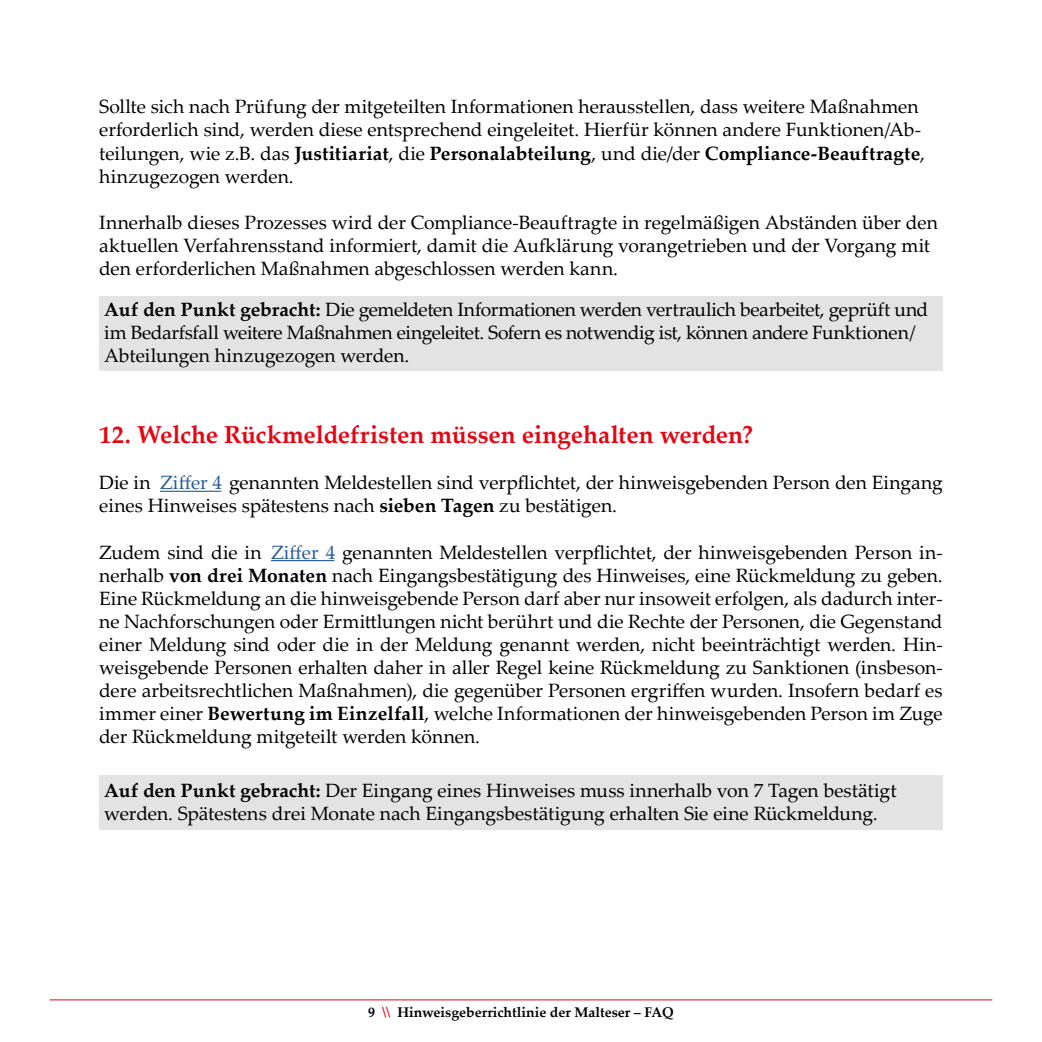
<style>
.page{position:relative;width:1042px;height:1042px;background:#fff}
.page>*{position:absolute;margin:0;border:0;box-sizing:border-box;transform-origin:0 0}
.t1{font:700 24.5px "Palatino Linotype";color:#e30613}
.t2{font:19.25px/23.1px "Palatino Linotype";letter-spacing:-.005em;color:#000}
.t3{font:700 14px "Palatino Linotype";color:#000}
.s1{font-weight:700}
.s2{color:#275b9b}
.s3{color:#e30613}
</style>
<div class="page">
<div style="left:99px;top:775px;width:844px;height:55px;background:#e3e3e3"></div>
<div style="left:99px;top:296px;width:844px;height:75px;background:#e3e3e3"></div>
<hr style="left:50px;top:999px;width:942px;height:1px;background:#e30613">
<hr style="left:160px;top:491px;width:61px;height:1px;background:#275b9b">
<hr style="left:271px;top:560px;width:63px;height:1px;background:#275b9b">
<p class="t2" style="left:99px;top:94px;width:827px">Sollte sich nach Prüfung der mitgeteilten Informationen herausstellen, dass weitere Maßnahmen erforderlich sind, werden diese entsprechend eingeleitet. Hierfür können andere Funktionen/Ab&shy;teilungen, wie z.B. das <span class="s1">Justitiariat</span>, die <span class="s1">Personalabteilung</span>, und die/der <span class="s1">Compliance-Beauftragte</span>, hinzugezogen werden.</p>
<p class="t2" style="left:99px;top:210px;width:840px">Innerhalb dieses Prozesses wird der Compliance-Beauftragte in regelmäßigen Abständen über den aktuellen Verfahrensstand informiert, damit die Aufklärung vorangetrieben und der Vorgang mit den erforderlichen Maßnahmen abgeschlossen werden kann.</p>
<p class="t2" style="left:104px;top:297px;width:825px"><span class="s1">Auf den Punkt gebracht:</span> Die gemeldeten Informationen werden vertraulich bearbeitet, geprüft und im Bedarfsfall weitere Maßnahmen eingeleitet. Sofern es notwendig ist, können andere Funktionen/<br>Abteilungen hinzugezogen werden.</p>
<p class="t1" style="left:99px;top:417px;width:655px">12. Welche Rückmeldefristen müssen eingehalten werden?</p>
<p class="t2" style="left:99px;top:470px;width:845px">Die in <span class="s2">Ziffer 4</span> genannten Meldestellen sind verpflichtet, der hinweisgebenden Person den Eingang eines Hinweises spätestens nach <span class="s1">sieben Tagen</span> zu bestätigen.</p>
<p class="t2" style="left:99px;top:540px;width:845px;text-align:justify">Zudem sind die in <span class="s2">Ziffer 4</span> genannten Meldestellen verpflichtet, der hinweisgebenden Person in&shy;nerhalb <span class="s1">von drei Monaten</span> nach Eingangsbestätigung des Hinweises, eine Rückmeldung zu geben.<br>Eine Rückmeldung an die hinweisgebende Person darf aber nur insoweit erfolgen, als dadurch inter&shy;ne Nachforschungen oder Ermittlungen nicht berührt und die Rechte der Personen, die Gegenstand einer Meldung sind oder die in der Meldung genannt werden, nicht beeinträchtigt werden. Hin&shy;weisgebende Personen erhalten daher in aller Regel keine Rückmeldung zu Sanktionen (insbeson&shy;dere arbeitsrechtlichen Maßnahmen), die gegenüber Personen ergriffen wurden. Insofern bedarf es immer einer <span class="s1">Bewertung im Einzelfall</span>, welche Informationen der hinweisgebenden Person im Zuge der Rückmeldung mitgeteilt werden können.</p>
<p class="t2" style="left:104px;top:778px;width:794px"><span class="s1">Auf den Punkt gebracht:</span> Der Eingang eines Hinweises muss innerhalb von 7 Tagen bestätigt werden. Spätestens drei Monate nach Eingangsbestätigung erhalten Sie eine Rückmeldung.</p>
<p class="t3" style="left:368px;top:1002px;width:307px">9 <span class="s3">\\</span> Hinweisgeberrichtlinie der Malteser – FAQ</p>
</div>
